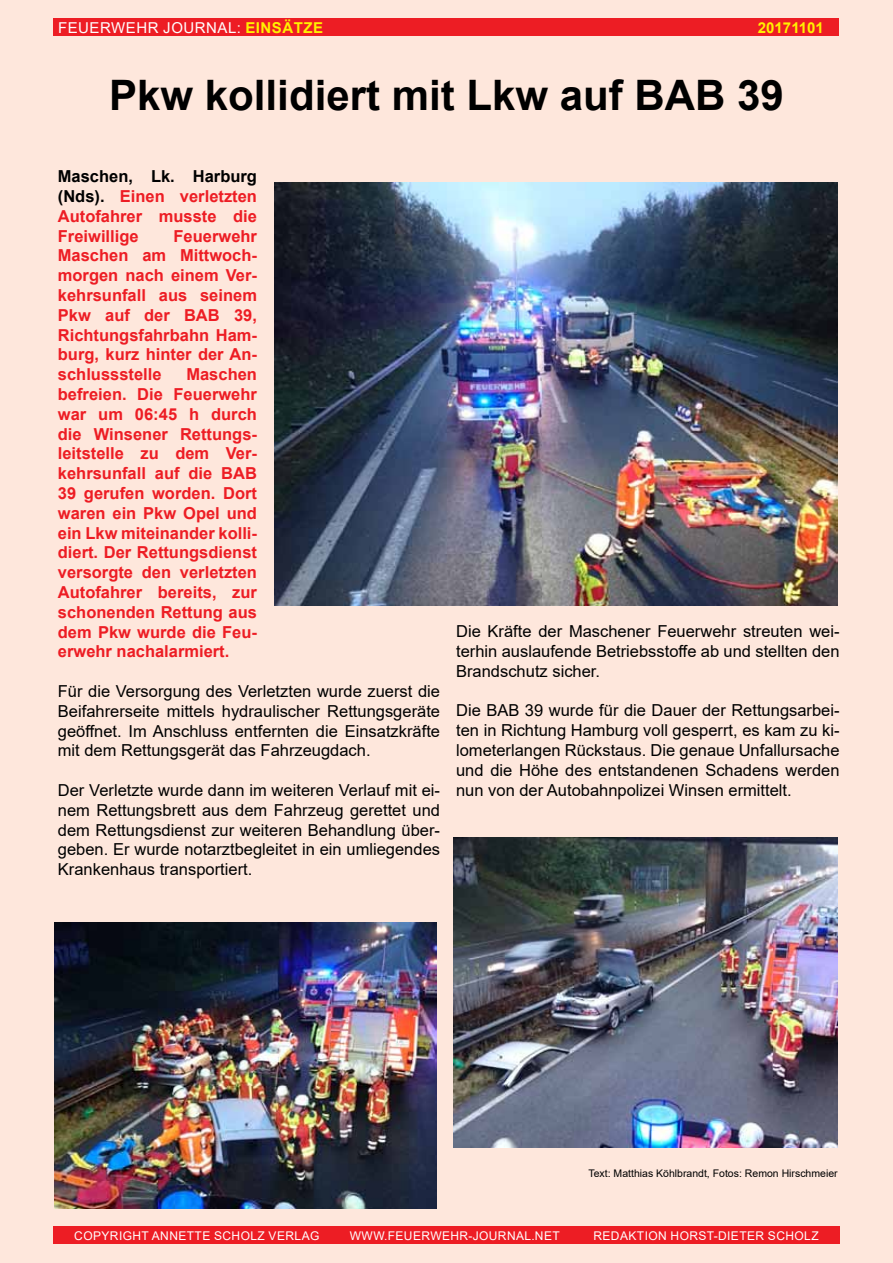
<style>
.page{position:relative;width:893px;height:1263px;background:#fee7dc}
.page>*{position:absolute;margin:0;border:0;box-sizing:border-box;transform-origin:0 0}
.t1{font:700 42px "Arial";color:#000}
.t2{font:16.5px/19.8px "Arial";color:#000;text-align:justify}
.t3{font:700 16.5px/19.8px "Arial";color:#ed1d24;text-align:justify}
.t4{font:15px "Arial";letter-spacing:.035em;color:#fff}
.t5{font:700 15px "Arial";color:#fff200}
.t6{font:12px "Arial";letter-spacing:.035em;color:#fff}
.t7{font:10.5px "Arial";color:#000}
.s1{font-weight:700;color:#fff200}
.s2{color:#000}
</style>
<div class="page">
<div style="left:53px;top:1226px;width:787px;height:18px;background:#ed1d24"></div>
<div style="left:54px;top:18px;width:785px;height:18px;background:#ed1d24"></div>
<img style="left:274px;top:183px;width:564px;height:423px">
<img style="left:55px;top:922px;width:382px;height:287px">
<img style="left:454px;top:837px;width:384px;height:311px">
<p class="t4" style="left:58px;top:17px;width:265px">Feuerwehr Journal: <span class="s1">Einsätze</span></p>
<p class="t5" style="left:758px;top:17px;width:67px">20171101</p>
<h1 class="t1" style="left:109px;top:66px;width:676px">Pkw kollidiert mit Lkw auf BAB 39</h1>
<p class="t3" style="left:58px;top:167px;width:201px"><span class="s2">Maschen, Lk. Harburg (Nds).</span> Einen verletzten Autofahrer musste die Freiwillige</p>
<p class="t3" style="left:58px;top:226px;width:201px;text-indent:116px">Feuerwehr Maschen am Mittwoch&shy;morgen nach einem Ver&shy;kehrsunfall aus seinem Pkw auf der BAB 39, Richtungsfahrbahn Ham&shy;burg, kurz hinter der An&shy;schlussstelle</p>
<p class="t3" style="left:58px;top:365px;width:201px;text-indent:128px">Maschen befreien. Die Feuerwehr war um 06:45 h durch die Winsener Rettungs&shy;leitstelle zu dem Ver&shy;kehrsunfall auf die BAB 39 gerufen worden. Dort waren ein Pkw Opel und ein Lkw miteinander kolli&shy;diert. Der Rettungsdienst versorgte den verletzten Autofahrer bereits, zur schonenden Rettung aus dem Pkw wurde die Feu&shy;erwehr nachalarmiert.</p>
<p class="t2" style="left:58px;top:681px;width:384px">Für die Versorgung des Verletzten wurde zuerst die Beifahrerseite mittels hydraulischer Rettungsgeräte geöffnet. Im Anschluss entfernten die Einsatzkräfte mit dem Rettungsgerät das Fahrzeugdach.</p>
<p class="t2" style="left:58px;top:780px;width:384px">Der Verletzte wurde dann im weiteren Verlauf mit ei&shy;nem Rettungsbrett aus dem Fahrzeug gerettet und dem Rettungsdienst zur weiteren Behandlung über&shy;geben. Er wurde notarztbegleitet in ein umliegendes Krankenhaus transportiert.</p>
<p class="t2" style="left:456px;top:621px;width:385px">Die Kräfte der Maschener Feuerwehr streuten wei&shy;terhin auslaufende Betriebsstoffe ab und stellten den Brandschutz sicher.</p>
<p class="t2" style="left:456px;top:700px;width:385px">Die BAB 39 wurde für die Dauer der Rettungsarbei&shy;ten in Richtung Hamburg voll gesperrt, es kam zu ki&shy;lometerlangen Rückstaus. Die genaue Unfallursache und die Höhe des entstandenen Schadens werden nun von der Autobahnpolizei Winsen ermittelt.</p>
<p class="t7" style="left:588px;top:1166px;width:251px">Text: Matthias Köhlbrandt, Fotos: Remon Hirschmeier</p>
<p class="t6" style="left:74px;top:1227px;width:247px">Copyright Annette Scholz Verlag</p>
<p class="t6" style="left:350px;top:1227px;width:211px">www.feuerwehr-journal.net</p>
<p class="t6" style="left:593px;top:1227px;width:227px">Redaktion Horst-Dieter Scholz</p>
</div>
